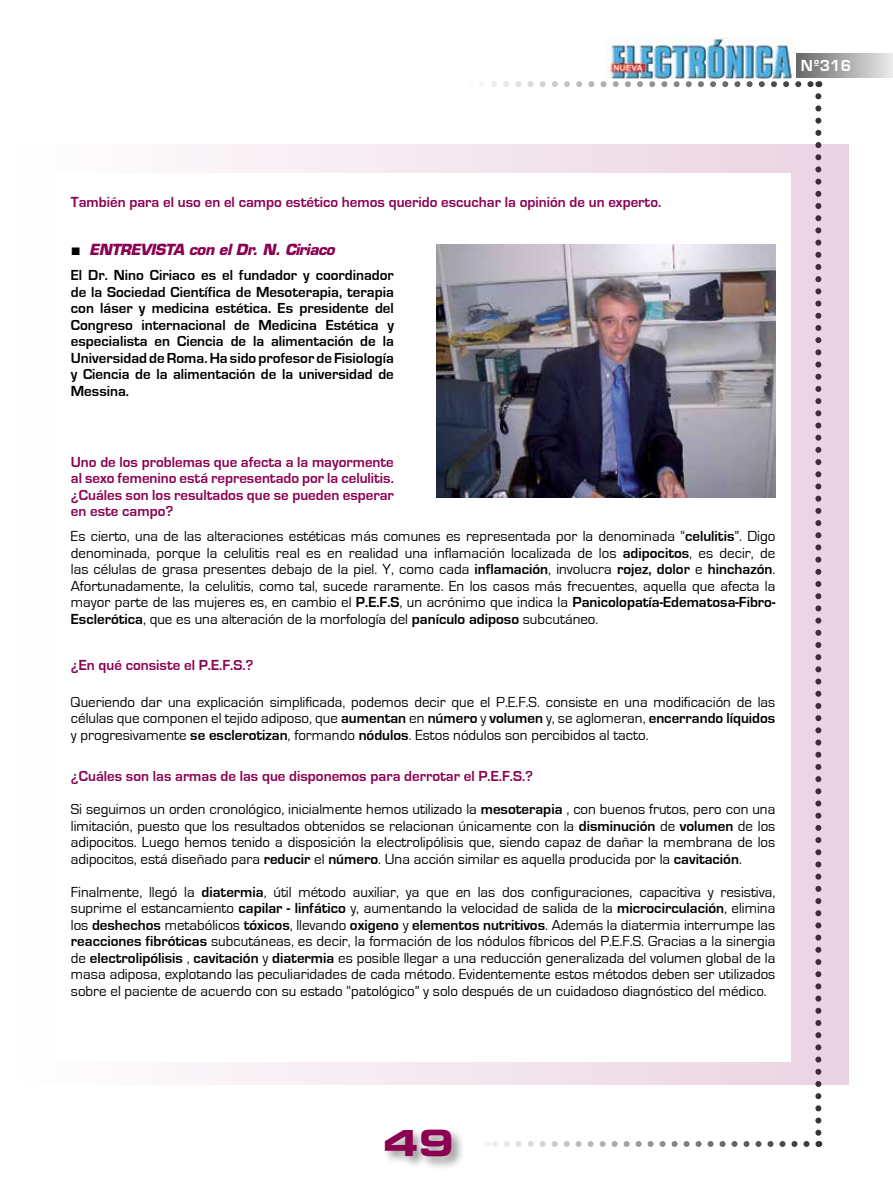
<style>
.page{position:relative;width:893px;height:1191px;background:#fff}
.page>*{position:absolute;margin:0;border:0;box-sizing:border-box;transform-origin:0 0}
.t1{font:36px "Eurostile LT Std Bold Ex 2";color:#8c0052}
.t2{font:700 16.5px "Eurostile";color:#fff}
.t3{font:15px/16.5px "Eurostile";color:#000;text-align:justify}
.t4{font:700 15px/16.5px "Eurostile";color:#000;text-align:justify}
.t5{font:700 15px/16.5px "Eurostile";color:#8c0052;text-align:justify}
.t6{font:italic 700 15px "Eurostile LT Std";letter-spacing:-.03em;color:#8c0052}
.s1{font-family:"Times New Roman";font-weight:400;font-style:normal;font-size:16.5px;color:#000}
.s2{font-weight:700}
</style>
<div class="page">
<svg style="left:491px;top:81px;width:321px;height:6px"></svg>
<svg style="left:815px;top:96px;width:6px;height:1051px"></svg>
<svg style="left:487px;top:1141px;width:319px;height:6px"></svg>
<div style="left:383px;top:1127px;width:83px;height:43px;background:#000;opacity:.4"></div>
<div style="left:796px;top:54px;width:97px;height:24px;background:linear-gradient(to right,#666,#ececec)"></div>
<img style="left:606px;top:37px;width:189px;height:41px">
<div style="left:0;top:144px;width:849px;height:940px;background:linear-gradient(to right,#fff,#e9d1df)"></div>
<div style="left:55px;top:173px;width:736px;height:889px;background:#fff"></div>
<img style="left:436px;top:244px;width:339px;height:253px">
<p class="t2" style="left:801px;top:57px;width:52px">Nº316</p>
<p class="t5" style="left:71px;top:194px;width:592px">También para el uso en el campo estético hemos querido escuchar la opinión de un experto.</p>
<p class="t6" style="left:71px;top:240px;width:265px"><span class="s1">■</span> ENTREVISTA con el Dr. N. Ciriaco</p>
<p class="t4" style="left:71px;top:267px;width:325px">El Dr. Nino Ciriaco es el fundador y coordinador de la Sociedad Científica de Mesoterapia, terapia con láser y medicina estética. Es presidente del Congreso internacional de Medicina Estética y especialista en Ciencia de la alimentación de la Universidad de Roma. Ha sido profesor de Fisiología y Ciencia de la alimentación de la universidad de Messina.</p>
<p class="t5" style="left:71px;top:454px;width:325px">Uno de los problemas que afecta a la mayormente al sexo femenino está representado por la celulitis. ¿Cuáles son los resultados que se pueden esperar en este campo?</p>
<p class="t3" style="left:71px;top:528px;width:706px">Es cierto, una de las alteraciones estéticas más comunes es representada por la denominada “<span class="s2">celulitis</span>”. Digo denominada, porque la celulitis real es en realidad una inflamación localizada de los <span class="s2">adipocitos</span>, es decir, de las células de grasa presentes debajo de la piel. Y, como cada <span class="s2">inflamación</span>, involucra <span class="s2">rojez, dolor</span> e <span class="s2">hinchazón</span>.<br>Afortunadamente, la celulitis, como tal, sucede raramente. En los casos más frecuentes, aquella que afecta la mayor parte de las mujeres es, en cambio el <span class="s2">P.E.F.S</span>, un acrónimo que indica la <span class="s2">Panicolopatía-Edematosa-Fibro-Esclerótica</span>, que es una alteración de la morfología del <span class="s2">panículo adiposo</span> subcutáneo.</p>
<p class="t5" style="left:71px;top:656px;width:184px">¿En qué consiste el P.E.F.S.?</p>
<p class="t3" style="left:71px;top:694px;width:706px">Queriendo dar una explicación simplificada, podemos decir que el P.E.F.S. consiste en una modificación de las células que componen el tejido adiposo, que <span class="s2">aumentan</span> en <span class="s2">número</span> y <span class="s2">volumen</span> y, se aglomeran, <span class="s2">encerrando líquidos </span>y progresivamente <span class="s2">se esclerotizan</span>, formando <span class="s2">nódulos</span>. Estos nódulos son percibidos al tacto.</p>
<p class="t5" style="left:71px;top:768px;width:464px">¿Cuáles son las armas de las que disponemos para derrotar el P.E.F.S.?</p>
<p class="t3" style="left:71px;top:801px;width:706px">Si seguimos un orden cronológico, inicialmente hemos utilizado la <span class="s2">mesoterapia</span> , con buenos frutos, pero con una limitación, puesto que los resultados obtenidos se relacionan únicamente con la <span class="s2">disminución</span> de <span class="s2">volumen</span> de los adipocitos. Luego hemos tenido a disposición la electrolipólisis que, siendo capaz de dañar la membrana de los adipocitos, está diseñado para <span class="s2">reducir</span> el <span class="s2">número</span>. Una acción similar es aquella producida por la <span class="s2">cavitación</span>.</p>
<p class="t3" style="left:71px;top:884px;width:706px">Finalmente, llegó la <span class="s2">diatermia</span>, útil método auxiliar, ya que en las dos configuraciones, capacitiva y resistiva, suprime el estancamiento <span class="s2">capilar - linfático</span> y, aumentando la velocidad de salida de la <span class="s2">microcirculación</span>, elimina los <span class="s2">deshechos</span> metabólicos <span class="s2">tóxicos</span>, llevando <span class="s2">oxigeno</span> y <span class="s2">elementos nutritivos</span>. Además la diatermia interrumpe las <span class="s2">reacciones fibróticas</span> subcutáneas, es decir, la formación de los nódulos fíbricos del P.E.F.S. Gracias a la sinergia de <span class="s2">electrolipólisis</span> , <span class="s2">cavitación</span> y <span class="s2">diatermia</span> es posible llegar a una reducción generalizada del volumen global de la masa adiposa, explotando las peculiaridades de cada método. Evidentemente estos métodos deben ser utilizados sobre el paciente de acuerdo con su estado “patológico” y solo después de un cuidadoso diagnóstico del médico.</p>
<h1 class="t1" style="left:383px;top:1117px;width:73px">49</h1>
</div>
